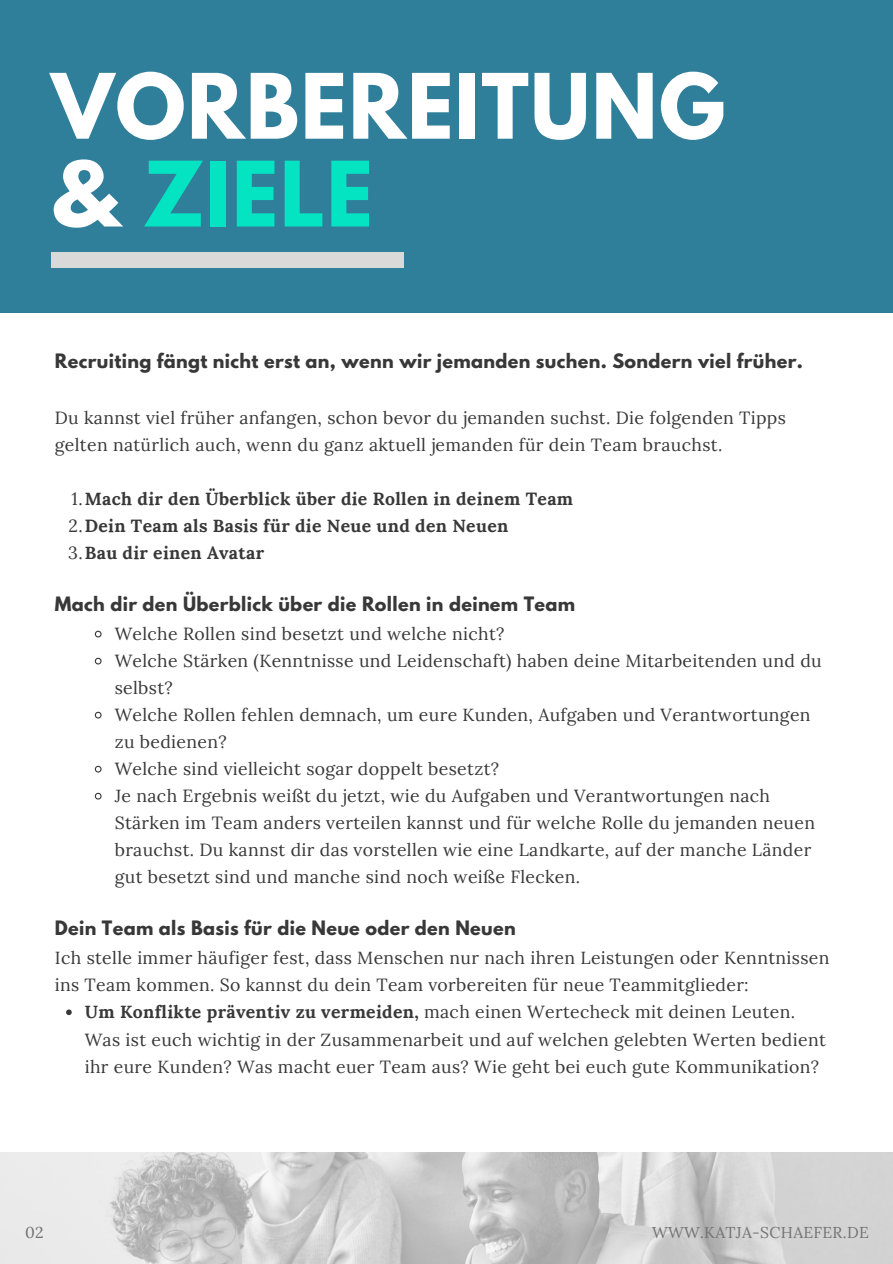
<style>
.page{position:relative;width:893px;height:1264px;background:#fff}
.page>*{position:absolute;margin:0;border:0;box-sizing:border-box;transform-origin:0 0}
.t1{font:700 79.8px/87.8px "League Spartan";letter-spacing:.02em;color:#fff}
.t2{font:17.55px/27px "Lora";letter-spacing:.02em;color:#383838}
.t3{font:700 17.55px "League Spartan";letter-spacing:.02em;color:#383838}
.t4{font:700 17.55px "Lora";letter-spacing:.02em;color:#383838}
.t5{font:15.75px "Lora";letter-spacing:.02em;color:#737373}
.s1{color:#05e4c2}
.s2{font-weight:400}
.s3{font-family:"League Spartan";font-weight:700}
.s4{font-weight:700}
</style>
<div class="page">
<div style="left:0;top:0;width:892px;height:313px;background:#307f9a"></div>
<div style="left:51px;top:252px;width:353px;height:15px;background:#d9d9d9"></div>
<img style="left:0;top:1152px;width:892px;height:111px">
<svg style="left:94px;top:630px;width:8px;height:8px"></svg>
<svg style="left:94px;top:657px;width:8px;height:8px"></svg>
<svg style="left:94px;top:711px;width:8px;height:8px"></svg>
<svg style="left:94px;top:765px;width:8px;height:8px"></svg>
<svg style="left:94px;top:792px;width:8px;height:8px"></svg>
<svg style="left:66px;top:1009px;width:6px;height:6px"></svg>
<h1 class="t1" style="left:51px;top:73px;width:675px">VORBEREITUNG &amp; <span class="s1">ZIELE</span></h1>
<h2 class="t3" style="left:55px;top:352px;width:749px">Recruiting fängt nicht erst an, wenn wir jemanden suchen. Sondern viel früher.</h2>
<h3 class="t2" style="left:55px;top:404px;width:732px">Du kannst viel früher anfangen, schon bevor du jemanden suchst. Die folgenden Tipps gelten natürlich auch, wenn du ganz aktuell jemanden für dein Team brauchst.</h3>
<p class="t4" style="left:72px;top:487px;width:503px"><span class="s2">1.</span>Mach dir den Überblick über die Rollen in deinem Team</p>
<p class="t4" style="left:68px;top:514px;width:441px"><span class="s2">2.</span>Dein Team als Basis für die Neue und den Neuen</p>
<p class="t4" style="left:68px;top:541px;width:197px"><span class="s2">3.</span>Bau dir einen Avatar</p>
<h3 class="t3" style="left:55px;top:595px;width:522px">Mach dir den Überblick über die Rollen in deinem Team</h3>
<p class="t2" style="left:115px;top:620px;width:391px">Welche Rollen sind besetzt und welche nicht?</p>
<p class="t2" style="left:115px;top:647px;width:708px">Welche Stärken (Kenntnisse und Leidenschaft) haben deine Mitarbeitenden und du selbst?</p>
<p class="t2" style="left:115px;top:701px;width:697px">Welche Rollen fehlen demnach, um eure Kunden, Aufgaben und Verantwortungen zu bedienen?</p>
<p class="t2" style="left:115px;top:755px;width:386px">Welche sind vielleicht sogar doppelt besetzt?</p>
<p class="t2" style="left:115px;top:782px;width:701px">Je nach Ergebnis weißt du jetzt, wie du Aufgaben und Verantwortungen nach Stärken im Team anders verteilen kannst und für welche Rolle du jemanden neuen brauchst. Du kannst dir das vorstellen wie eine Landkarte, auf der manche Länder gut besetzt sind und manche sind noch weiße Flecken.</p>
<h3 class="t2" style="left:55px;top:914px;width:776px;line-height:29.2px"><span class="s3">Dein Team als Basis für die Neue oder den Neuen<br></span>Ich stelle immer häufiger fest, dass Menschen nur nach ihren Leistungen oder Kenntnissen</h3>
<h3 class="t2" style="left:55px;top:971px;width:695px">ins Team kommen. So kannst du dein Team vorbereiten für neue Teammitglieder:</h3>
<p class="t2" style="left:85px;top:998px;width:742px"><span class="s4">Um Konflikte präventiv zu vermeiden,</span> mach einen Wertecheck mit deinen Leuten.<br>Was ist euch wichtig in der Zusammenarbeit und auf welchen gelebten Werten bedient ihr eure Kunden? Was macht euer Team aus? Wie geht bei euch gute Kommunikation?</p>
<p class="t5" style="left:25px;top:1221px;width:20px">02</p>
<p class="t5" style="left:652px;top:1221px;width:218px">WWW.KATJA-SCHAEFER.DE</p>
</div>
